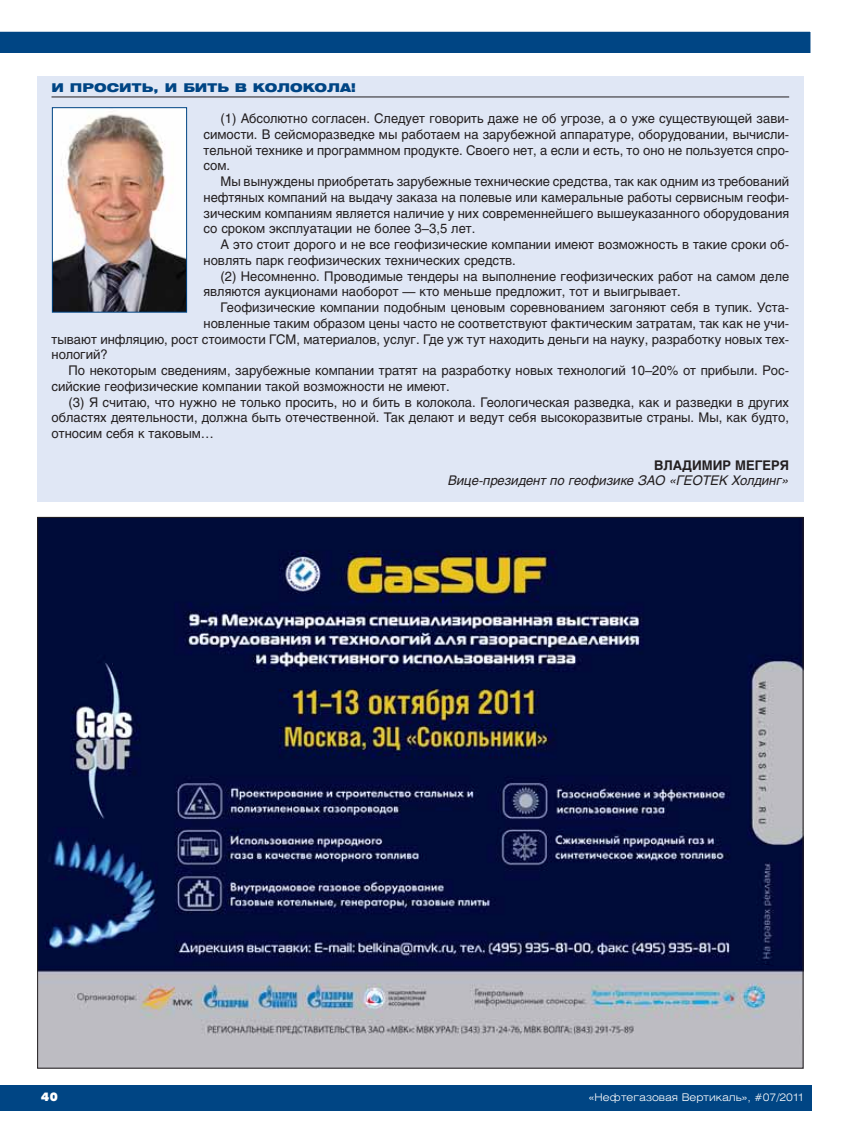
<style>
.page{position:relative;width:854px;height:1131px;background:#fff}
.page>*{position:absolute;margin:0;border:0;box-sizing:border-box;transform-origin:0 0}
.t1{font:13.2px/15.8px "Helios";color:#231f20;text-align:justify}
.t2{font:italic 13.2px "Helios";color:#231f20}
.t3{font:700 13.2px "Helios";color:#231f20}
.t4{font:900 12px "Helios Ext";letter-spacing:.005em;color:#004584}
.t5{font:12px "Futura Futuris XC";color:#fff}
.t6{font:300 10.5px "Helios Ext";color:#fff}
</style>
<div class="page">
<div style="left:0;top:1085px;width:811px;height:25px;background:#004584"></div>
<div style="left:0;top:31px;width:811px;height:22px;background:#004584"></div>
<div style="left:37px;top:76px;width:766px;height:425px;background:#e0e7f5"></div>
<hr style="left:51px;top:97px;width:737px;height:1px;background:#231f20">
<img style="left:54px;top:109px;width:131px;height:201px">
<div style="left:52px;top:107px;width:135px;height:205px;border:1px solid #004584"></div>
<img style="left:39px;top:519px;width:762px;height:547px">
<p class="t4" style="left:51px;top:83px;width:306px">И ПРОСИТЬ, И БИТЬ В КОЛОКОЛА!</p>
<p class="t1" style="left:203px;top:112px;width:587px;text-indent:17px">(1) Абсолютно согласен. Следует говорить даже не об угрозе, а о уже существующей зави&shy;симости. В сейсморазведке мы работаем на зарубежной аппаратуре, оборудовании, вычисли&shy;тельной технике и программном продукте. Своего нет, а если и есть, то оно не пользуется спро&shy;сом.</p>
<p class="t1" style="left:203px;top:175px;width:587px;text-indent:17px">Мы вынуждены приобретать зарубежные технические средства, так как одним из требований нефтяных компаний на выдачу заказа на полевые или камеральные работы сервисным геофи&shy;зическим компаниям является наличие у них современнейшего вышеуказанного оборудования со сроком эксплуатации не более 3–3,5 лет.</p>
<p class="t1" style="left:203px;top:238px;width:587px;text-indent:17px">А это стоит дорого и не все геофизические компании имеют возможность в такие сроки об&shy;новлять парк геофизических технических средств.</p>
<p class="t1" style="left:203px;top:269px;width:587px;text-indent:17px">(2) Несомненно. Проводимые тендеры на выполнение геофизических работ на самом деле являются аукционами наоборот — кто меньше предложит, тот и выигрывает.</p>
<p class="t1" style="left:220px;top:301px;width:570px">Геофизические компании подобным ценовым соревнованием загоняют себя в тупик. Уста-</p>
<p class="t1" style="left:203px;top:317px;width:586px">новленные таким образом цены часто не соответствуют фактическим затратам, так как не учи-</p>
<p class="t1" style="left:51px;top:332px;width:738px">тывают инфляцию, рост стоимости ГСМ, материалов, услуг. Где уж тут находить деньги на науку, разработку новых тех-</p>
<p class="t1" style="left:51px;top:348px;width:58px">нологий?</p>
<p class="t1" style="left:68px;top:364px;width:721px">По некоторым сведениям, зарубежные компании тратят на разработку новых технологий 10–20% от прибыли. Рос-</p>
<p class="t1" style="left:51px;top:380px;width:399px">сийские геофизические компании такой возможности не имеют.</p>
<p class="t1" style="left:68px;top:395px;width:721px">(3) Я считаю, что нужно не только просить, но и бить в колокола. Геологическая разведка, как и разведки в других</p>
<p class="t1" style="left:51px;top:411px;width:738px">областях деятельности, должна быть отечественной. Так делают и ведут себя высокоразвитые страны. Мы, как будто,</p>
<p class="t1" style="left:51px;top:427px;width:164px">относим себя к таковым…</p>
<p class="t3" style="left:653px;top:460px;width:136px">ВЛАДИМИР МЕГЕРЯ</p>
<p class="t2" style="left:448px;top:476px;width:342px">Вице-президент по геофизике ЗАО «ГЕОТЕК Холдинг»</p>
<p class="t5" style="left:41px;top:1092px;width:18px">40</p>
<p class="t6" style="left:588px;top:1092px;width:216px">«Нефтегазовая Вертикаль», #07/2011</p>
</div>
